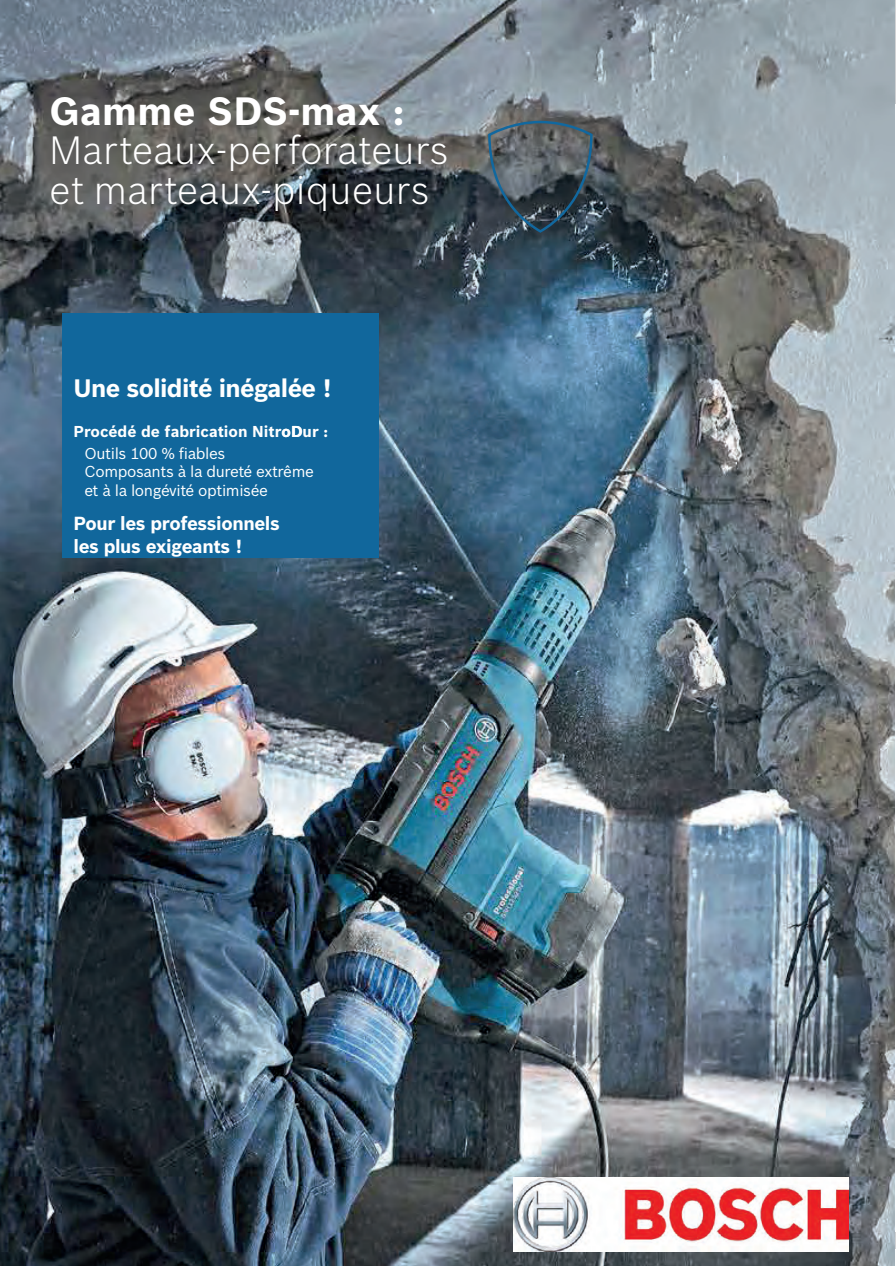
<style>
.page{position:relative;width:896px;height:1266px;background:#fff}
.page>*{position:absolute;margin:0;border:0;box-sizing:border-box;transform-origin:0 0}
.t1{font:300 38.55px/39.5px "Bosch Sans";letter-spacing:.01em;color:#fff}
.t2{font:700 24.75px "Bosch Sans";letter-spacing:-.025em;color:#fff}
.t3{font:700 18.45px/23.1px "Bosch Sans";letter-spacing:-.02em;color:#fff}
.t4{font:15.45px/18.5px "Bosch Sans";letter-spacing:-.025em;color:#fff}
.t5{font:700 15.45px/21.6px "Bosch Sans";color:#fff}
.s1{font-weight:700}
.s2{font-weight:400}
</style>
<div class="page">
<img style="left:0;top:0;width:894px;height:1265px">
<svg style="left:487px;top:120px;width:106px;height:115px;background:#4a5760"></svg>
<div style="left:62px;top:314px;width:316px;height:244px;background:#11679c"></div>
<img style="left:513px;top:1176px;width:335px;height:75px">
<p class="t1" style="left:49px;top:90px;width:401px"><span class="s1">Gamme SDS-max :<br></span>Marteaux-perforateurs et marteaux-piqueurs</p>
<p class="t2" style="left:73px;top:372px;width:259px">Une solidité inégalée !</p>
<p class="t5" style="left:84px;top:421px;width:245px;text-indent:-11px">Procédé de fabrication NitroDur :<br><span class="s2">Outils 100 % fiables</span></p>
<p class="t4" style="left:84px;top:462px;width:231px">Composants à la dureté extrême et à la longévité optimisée</p>
<p class="t3" style="left:73px;top:511px;width:208px">Pour les professionnels les plus exigeants !</p>
</div>
